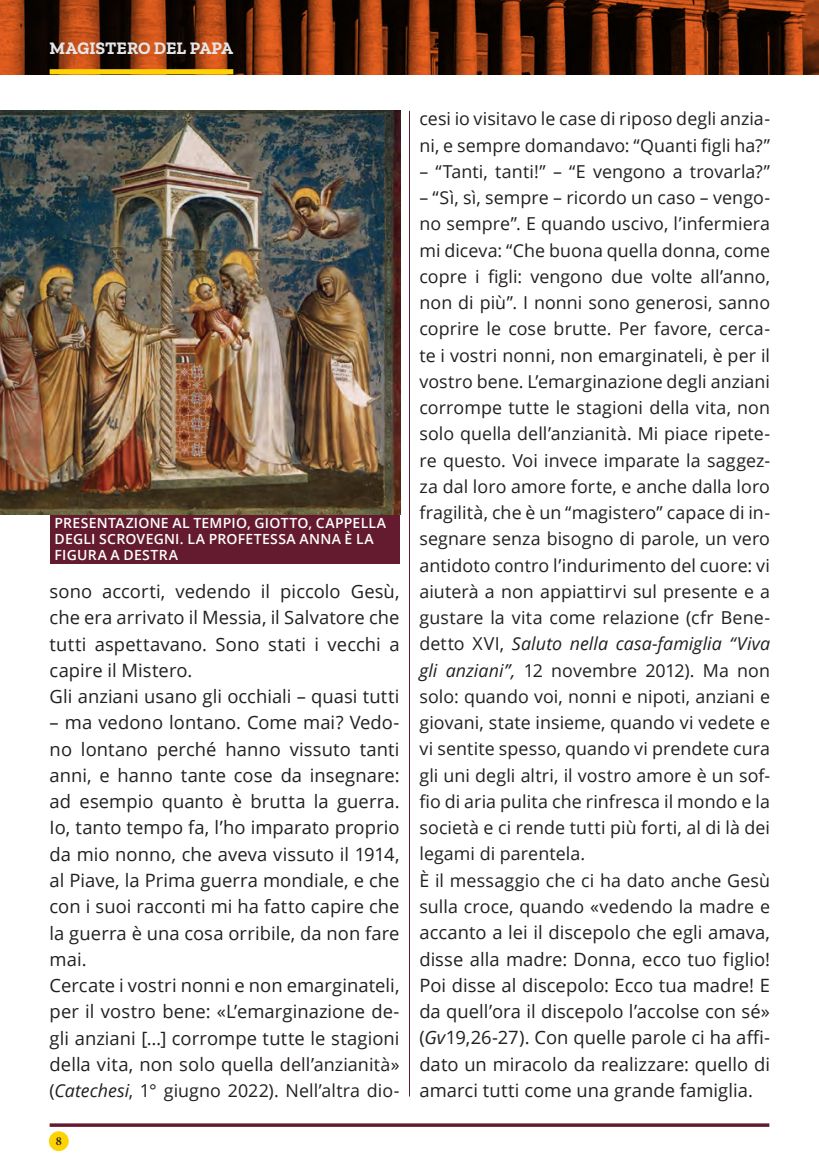
<style>
.page{position:relative;width:819px;height:1166px;background:#fff}
.page>*{position:absolute;margin:0;border:0;box-sizing:border-box;transform-origin:0 0}
.Testo_articolo_10_5{font:18.38px/26.2px "Open Sans";letter-spacing:.005em;color:#231f20;text-align:justify}
.Testo_articolo_10_5-2{font:17.85px/26.2px "Open Sans";letter-spacing:.005em;color:#231f20}
.Titolo_testata{font:700 17.5px "Zilla Slab";color:#e6e7e9}
.DIDASCALIA{font:600 14px/15.8px "Open Sans";letter-spacing:.02em;color:#fff}
.t1{font:600 12.25px "Minion Pro";color:#231f20}
.s1{font-size:18.03px}
.s2{font-size:17.85px}
.s3{font-style:italic}
</style>
<div class="page">
<hr style="left:409px;top:111px;width:1px;height:985px;background:#651b2f">
<div style="left:49px;top:1131px;width:20px;height:20px;background:#fed304;border-radius:50%"></div>
<svg style="left:50px;top:1123px;width:719px;height:4px;background:#773648"></svg>
<div style="left:50px;top:514px;width:349px;height:50px;background:#651b2f"></div>
<img style="left:0;top:110px;width:400px;height:404px">
<img style="left:0;top:0;width:819px;height:74px">
<div style="left:50px;top:69px;width:183px;height:5px;background:#fed304"></div>
<p class="Titolo_testata" style="left:50px;top:38px;width:185px">MAGISTERO DEL PAPA</p>
<p class="DIDASCALIA" style="left:55px;top:515px;width:333px">PRESENTAZIONE AL TEMPIO, GIOTTO, CAPPELLA<br>DEGLI SCROVEGNI. LA PROFETESSA ANNA È LA<br>FIGURA A DESTRA</p>
<p class="Testo_articolo_10_5" style="left:50px;top:578px;width:351px">sono accorti, vedendo il piccolo Gesù, che era arrivato il Messia, il Salvatore che tutti aspettavano. Sono stati i vecchi a capire il Mistero.</p>
<p class="Testo_articolo_10_5" style="left:50px;top:683px;width:351px">Gli anziani usano gli occhiali – quasi tutti</p>
<p class="Testo_articolo_10_5" style="left:50px;top:709px;width:351px">– ma vedono lontano. Come mai? Vedo&shy;no lontano perché hanno vissuto tanti anni, e hanno tante cose da insegnare: ad esempio quanto è brutta la guerra.<br>Io, tanto tempo fa, l’ho imparato proprio da mio nonno, che aveva vissuto il 1914, al Piave, la Prima guerra mondiale, e che con i suoi racconti mi ha fatto capire che la guerra è una cosa orribile, da non fare mai.</p>
<p class="Testo_articolo_10_5" style="left:50px;top:972px;width:351px">Cercate i vostri nonni e non emarginateli, per il vostro bene: «L’emarginazione de&shy;gli anziani […] corrompe tutte le stagioni della vita, non solo quella <span class="s1">dell’anziani</span><span class="s2">tà»</span></p>
<p class="Testo_articolo_10_5-2" style="left:50px;top:1077px;width:351px">(<span class="s3">Catechesi</span>, 1° giugno 2022). Nell’altra dio-</p>
<p class="t1" style="left:56px;top:1134px;width:8px">8</p>
<p class="Testo_articolo_10_5-2" style="left:419px;top:105px;width:352px">cesi io visitavo le case di riposo degli anzia&shy;ni, e sempre domandavo: “Quanti figli ha?”</p>
<p class="Testo_articolo_10_5-2" style="left:419px;top:158px;width:352px">– “Tanti, tanti!” – “E vengono a trovarla?”</p>
<p class="Testo_articolo_10_5-2" style="left:419px;top:184px;width:352px;text-align:justify">– “Sì, sì, sempre – ricordo un caso – vengo&shy;no sempre”. E quando uscivo, l’infermiera mi diceva: “Che buona quella donna, come copre i figli: vengono due volte all’anno, non di più”. I nonni sono generosi, sanno coprire le cose brutte. Per favore, cerca&shy;te i vostri nonni, non emarginateli, è per il vostro bene. L’emarginazione degli anziani corrompe tutte le stagioni della vita, non solo quella dell’anzianità. Mi piace ripete&shy;re questo. Voi invece imparate la saggez&shy;za dal loro amore forte, e anche dalla loro fragilità, che è un “magistero” capace di in&shy;segnare senza bisogno di parole, un vero antidoto contro l’indurimento del cuore: vi aiuterà a non appiattirvi sul presente e a gustare la vita come relazione (cfr Bene&shy;detto XVI, <span class="s3">Saluto nella casa-famiglia “Viva gli anziani”,</span> 12 novembre 2012). Ma non solo: quando voi, nonni e nipoti, anziani e giovani, state insieme, quando vi vedete e vi sentite spesso, quando vi prendete cura gli uni degli altri, il vostro amore è un sof&shy;fio di aria pulita che rinfresca il mondo e la società e ci rende tutti più forti, al di là dei legami di parentela.</p>
<p class="Testo_articolo_10_5-2" style="left:419px;top:866px;width:352px">È il messaggio che ci ha dato anche Gesù sulla croce, quando «vedendo la madre e</p>
<p class="Testo_articolo_10_5" style="left:419px;top:919px;width:352px">accanto a lei il discepolo che egli amava, disse alla madre: Donna, ecco tuo figlio!<br>Poi disse al discepolo: Ecco tua madre! E da quell’ora il discepolo l’accolse con sé» (<span class="s3">Gv</span>19,26-27). Con quelle parole ci ha affi&shy;dato un miracolo da realizzare: quello di amarci tutti come una grande famiglia.</p>
</div>
